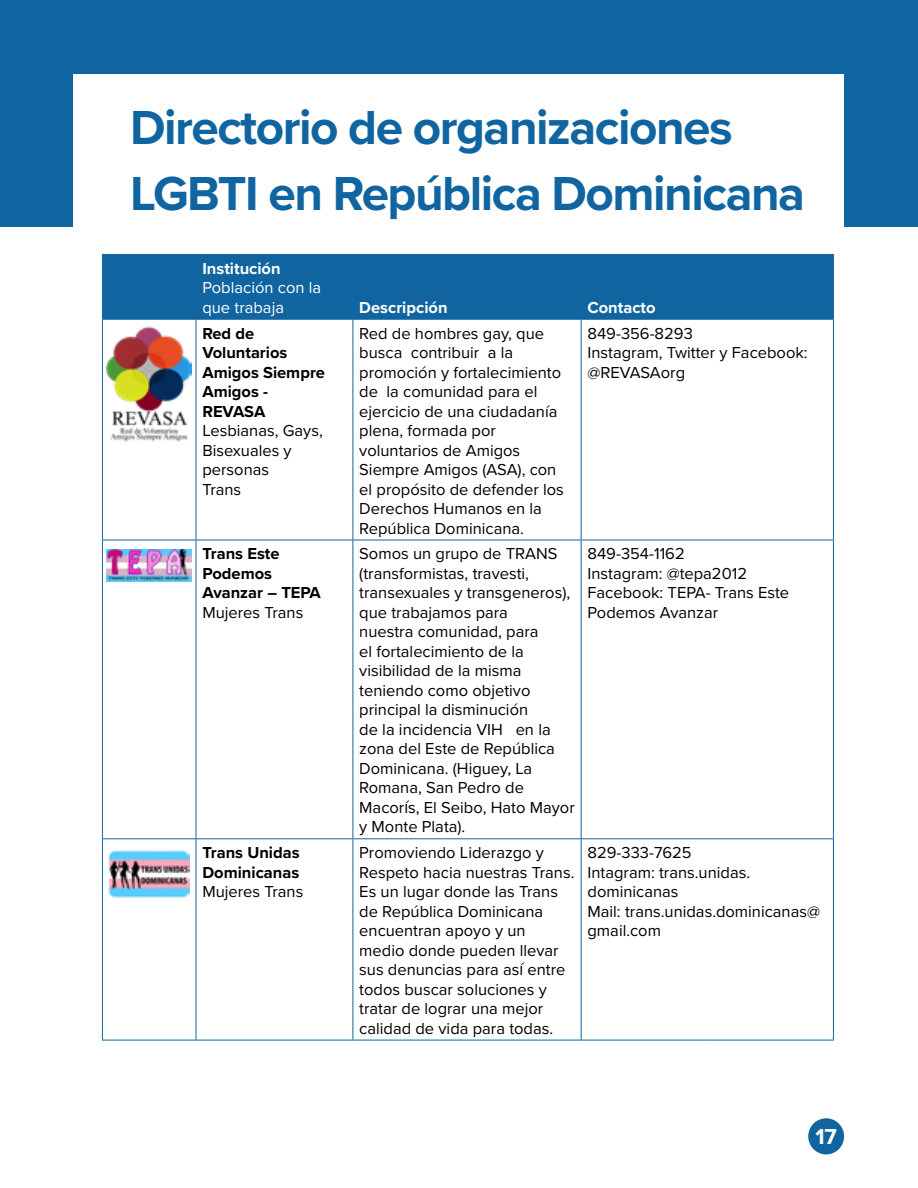
<style>
.page{position:relative;width:918px;height:1188px;background:#fff}
.page>*{position:absolute;margin:0;border:0;box-sizing:border-box;transform-origin:0 0}
.t1{font:700 49.5px/66px "Proxima Nova";letter-spacing:-.03em;color:#1065a1}
.t2{font:700 22.5px "Proxima Nova";color:#fff}
.t3{font:16.5px/19.5px "Proxima Nova";color:#000}
.t4{font:700 16.5px/19.5px "Proxima Nova";color:#000}
.t5{font:700 16.5px "Proxima Nova";color:#fff}
.t6{font:16.5px/19.5px "Proxima Nova";color:#fff}
</style>
<div class="page">
<div style="left:0;top:0;width:918px;height:226px;background:#1065a1"></div>
<div style="left:74px;top:74px;width:770px;height:165px;background:#fff"></div>
<div style="left:103px;top:255px;width:730px;height:64px;background:#1065a1"></div>
<hr style="left:102px;top:254px;width:94px;height:1px;background:#1065a1">
<hr style="left:102px;top:255px;width:1px;height:64px;background:#1065a1">
<hr style="left:196px;top:254px;width:157px;height:1px;background:#1065a1">
<hr style="left:196px;top:255px;width:1px;height:64px;background:#1065a1">
<hr style="left:353px;top:254px;width:228px;height:1px;background:#1065a1">
<hr style="left:353px;top:255px;width:1px;height:64px;background:#1065a1">
<hr style="left:581px;top:254px;width:123px;height:1px;background:#1065a1">
<hr style="left:581px;top:255px;width:1px;height:64px;background:#1065a1">
<hr style="left:704px;top:254px;width:130px;height:1px;background:#1065a1">
<hr style="left:704px;top:255px;width:1px;height:64px;background:#1065a1">
<hr style="left:833px;top:255px;width:1px;height:64px;background:#1065a1">
<hr style="left:102px;top:319px;width:94px;height:1px;background:#1065a1">
<hr style="left:196px;top:319px;width:157px;height:1px;background:#1065a1">
<hr style="left:353px;top:319px;width:228px;height:1px;background:#1065a1">
<hr style="left:581px;top:319px;width:123px;height:1px;background:#1065a1">
<hr style="left:704px;top:319px;width:130px;height:1px;background:#1065a1">
<hr style="left:102px;top:320px;width:1px;height:220px;background:#1065a1">
<hr style="left:196px;top:320px;width:1px;height:220px;background:#1065a1">
<hr style="left:353px;top:320px;width:1px;height:220px;background:#1065a1">
<hr style="left:581px;top:320px;width:1px;height:220px;background:#1065a1">
<hr style="left:833px;top:320px;width:1px;height:220px;background:#1065a1">
<hr style="left:102px;top:540px;width:94px;height:1px;background:#1065a1">
<hr style="left:102px;top:540px;width:1px;height:298px;background:#1065a1">
<hr style="left:196px;top:540px;width:157px;height:1px;background:#1065a1">
<hr style="left:196px;top:540px;width:1px;height:298px;background:#1065a1">
<hr style="left:353px;top:540px;width:228px;height:1px;background:#1065a1">
<hr style="left:353px;top:540px;width:1px;height:298px;background:#1065a1">
<hr style="left:581px;top:540px;width:123px;height:1px;background:#1065a1">
<hr style="left:581px;top:540px;width:1px;height:298px;background:#1065a1">
<hr style="left:704px;top:540px;width:130px;height:1px;background:#1065a1">
<hr style="left:833px;top:540px;width:1px;height:298px;background:#1065a1">
<hr style="left:102px;top:838px;width:94px;height:1px;background:#1065a1">
<hr style="left:102px;top:839px;width:1px;height:201px;background:#1065a1">
<hr style="left:196px;top:838px;width:157px;height:1px;background:#1065a1">
<hr style="left:196px;top:839px;width:1px;height:201px;background:#1065a1">
<hr style="left:353px;top:838px;width:228px;height:1px;background:#1065a1">
<hr style="left:353px;top:839px;width:1px;height:201px;background:#1065a1">
<hr style="left:581px;top:838px;width:123px;height:1px;background:#1065a1">
<hr style="left:581px;top:839px;width:1px;height:201px;background:#1065a1">
<hr style="left:704px;top:838px;width:130px;height:1px;background:#1065a1">
<hr style="left:833px;top:839px;width:1px;height:201px;background:#1065a1">
<hr style="left:102px;top:1040px;width:94px;height:1px;background:#1065a1">
<hr style="left:196px;top:1040px;width:157px;height:1px;background:#1065a1">
<hr style="left:353px;top:1040px;width:228px;height:1px;background:#1065a1">
<hr style="left:581px;top:1040px;width:123px;height:1px;background:#1065a1">
<hr style="left:704px;top:1040px;width:130px;height:1px;background:#1065a1">
<img style="left:107px;top:326px;width:84px;height:116px">
<img style="left:107px;top:549px;width:85px;height:32px">
<img style="left:109px;top:849px;width:81px;height:49px">
<div style="left:808px;top:1118px;width:36px;height:36px;background:#1065a1;border-radius:50%"></div>
<h1 class="t1" style="left:130px;top:94px;width:677px">Directorio de organizaciones<br>LGBTI en República Dominicana</h1>
<p class="t5" style="left:202px;top:256px;width:80px">Institución</p>
<p class="t6" style="left:202px;top:277px;width:120px">Población con la que trabaja</p>
<p class="t5" style="left:359px;top:295px;width:90px">Descripción</p>
<p class="t5" style="left:588px;top:295px;width:70px">Contacto</p>
<p class="t4" style="left:202px;top:323px;width:124px">Red de<br>Voluntarios<br>Amigos Siempre<br>Amigos -<br>REVASA</p>
<p class="t3" style="left:202px;top:420px;width:122px">Lesbianas, Gays,<br>Bisexuales y personas<br>Trans</p>
<p class="t3" style="left:359px;top:323px;width:206px">Red de hombres gay, que busca contribuir a la promoción y fortalecimiento de la comunidad para el ejercicio de una ciudadanía plena, formada por voluntarios de Amigos<br>Siempre Amigos (ASA), con el propósito de defender los<br>Derechos Humanos en la<br>República Dominicana.</p>
<p class="t3" style="left:588px;top:323px;width:222px">849-356-8293<br>Instagram, Twitter y Facebook: @REVASAorg</p>
<p class="t4" style="left:202px;top:544px;width:120px">Trans Este<br>Podemos<br>Avanzar – TEPA</p>
<p class="t3" style="left:202px;top:602px;width:103px">Mujeres Trans</p>
<p class="t3" style="left:359px;top:543px;width:217px">Somos un grupo de TRANS (transformistas, travesti, transexuales y transgeneros), que trabajamos para<br>nuestra comunidad, para<br>el fortalecimiento de la visibilidad de la misma teniendo como objetivo principal la disminución<br>de la incidencia VIH en la zona del Este de República<br>Dominicana. (Higuey, La<br>Romana, San Pedro de<br>MacorÍs, El Seibo, Hato Mayor y Monte Plata).</p>
<p class="t3" style="left:588px;top:544px;width:203px">849-354-1162<br>Instagram: @tepa2012<br>Facebook: TEPA- Trans Este<br>Podemos Avanzar</p>
<p class="t4" style="left:202px;top:843px;width:99px">Trans Unidas<br>Dominicanas</p>
<p class="t3" style="left:202px;top:881px;width:103px">Mujeres Trans</p>
<p class="t3" style="left:359px;top:842px;width:217px">Promoviendo Liderazgo y<br>Respeto hacia nuestras Trans.<br>Es un lugar donde las Trans de República Dominicana encuentran apoyo y un medio donde pueden llevar sus denuncias para asÍ entre todos buscar soluciones y tratar de lograr una mejor calidad de vida para todas.</p>
<p class="t3" style="left:588px;top:842px;width:234px">829-333-7625<br>Intagram: trans.unidas. dominicanas<br>Mail: trans.unidas.dominicanas@ gmail.com</p>
<h2 class="t2" style="left:815px;top:1119px;width:23px">17</h2>
</div>
